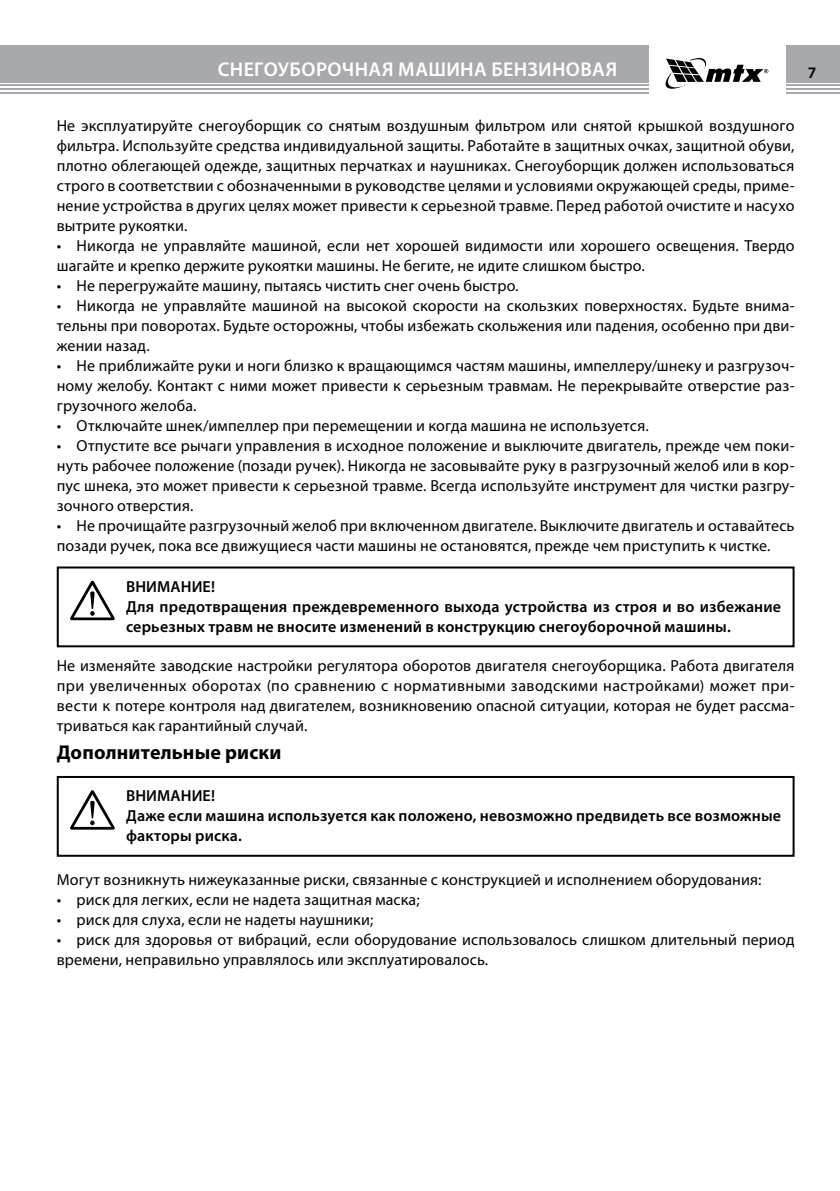
<style>
.page{position:relative;width:840px;height:1191px;background:#fff}
.page>*{position:absolute;margin:0;border:0;box-sizing:border-box;transform-origin:0 0}
.t1{font:600 20px "Myriad Pro";letter-spacing:.015em;color:#fff}
.t2{font:700 20px "Myriad Pro";letter-spacing:.01em;color:#000}
.t3{font:16px/20px "Myriad Pro";letter-spacing:.01em;color:#000;text-align:justify}
.t4{font:600 16px/20px "Myriad Pro";letter-spacing:.01em;color:#000}
</style>
<div class="page">
<div style="left:785px;top:45px;width:54px;height:37px;background:#a7a9ac"></div>
<hr style="left:785px;top:84px;width:54px;height:2px;background:#a7a9ac">
<hr style="left:785px;top:92px;width:54px;height:2px;background:#a7a9ac">
<hr style="left:785px;top:88px;width:54px;height:2px;background:#a7a9ac">
<div style="left:1px;top:45px;width:647px;height:37px;background:#a7a9ac"></div>
<hr style="left:1px;top:84px;width:647px;height:2px;background:#a7a9ac">
<hr style="left:1px;top:92px;width:647px;height:2px;background:#a7a9ac">
<hr style="left:1px;top:88px;width:647px;height:2px;background:#a7a9ac">
<svg style="left:665px;top:58px;width:102px;height:31px"></svg>
<svg style="left:70px;top:581px;width:45px;height:39px"></svg>
<div style="left:57px;top:566px;width:737px;height:81px;border:2px solid #000"></div>
<svg style="left:70px;top:790px;width:45px;height:39px"></svg>
<div style="left:57px;top:776px;width:737px;height:80px;border:2px solid #000"></div>
<p class="t1" style="left:218px;top:56px;width:401px">СНЕГОУБОРОЧНАЯ МАШИНА БЕНЗИНОВАЯ</p>
<p class="t4" style="left:807px;top:62px;width:10px">7</p>
<p class="t3" style="left:57px;top:115px;width:739px">Не эксплуатируйте снегоуборщик со снятым воздушным фильтром или снятой крышкой воздушного фильтра. Используйте средства индивидуальной защиты. Работайте в защитных очках, защитной обуви, плотно облегающей одежде, защитных перчатках и наушниках. Снегоуборщик должен использоваться строго в соответствии с обозначенными в руководстве целями и условиями окружающей среды, приме&shy;нение устройства в других целях может привести к серьезной травме. Перед работой очистите и насухо вытрите рукоятки.</p>
<p class="t3" style="left:57px;top:235px;width:739px">• Никогда не управляйте машиной, если нет хорошей видимости или хорошего освещения. Твердо шагайте и крепко держите рукоятки машины. Не бегите, не идите слишком быстро.</p>
<p class="t3" style="left:57px;top:275px;width:463px">• Не перегружайте машину, пытаясь чистить снег очень быстро.</p>
<p class="t3" style="left:57px;top:295px;width:739px">• Никогда не управляйте машиной на высокой скорости на скользких поверхностях. Будьте внима&shy;тельны при поворотах. Будьте осторожны, чтобы избежать скольжения или падения, особенно при дви&shy;жении назад.</p>
<p class="t3" style="left:57px;top:355px;width:739px">• Не приближайте руки и ноги близко к вращающимся частям машины, импеллеру/шнеку и разгрузоч&shy;ному желобу. Контакт с ними может привести к серьезным травмам. Не перекрывайте отверстие раз&shy;грузочного желоба.</p>
<p class="t3" style="left:57px;top:415px;width:593px">• Отключайте шнек/импеллер при перемещении и когда машина не используется.</p>
<p class="t3" style="left:57px;top:435px;width:739px">• Отпустите все рычаги управления в исходное положение и выключите двигатель, прежде чем поки&shy;нуть рабочее положение (позади ручек). Никогда не засовывайте руку в разгрузочный желоб или в кор&shy;пус шнека, это может привести к серьезной травме. Всегда используйте инструмент для чистки разгру&shy;зочного отверстия.</p>
<p class="t3" style="left:57px;top:515px;width:739px">• Не прочищайте разгрузочный желоб при включенном двигателе. Выключите двигатель и оставайтесь позади ручек, пока все движущиеся части машины не остановятся, прежде чем приступить к чистке.</p>
<p class="t4" style="left:126px;top:576px;width:656px">ВНИМАНИЕ!<br>Для предотвращения преждевременного выхода устройства из строя и во избежание серьезных травм не вносите изменений в конструкцию снегоуборочной машины.</p>
<p class="t3" style="left:57px;top:655px;width:739px">Не изменяйте заводские настройки регулятора оборотов двигателя снегоуборщика. Работа двигателя при увеличенных оборотах (по сравнению с нормативными заводскими настройками) может при&shy;вести к потере контроля над двигателем, возникновению опасной ситуации, которая не будет рассма&shy;триваться как гарантийный случай.</p>
<p class="t2" style="left:57px;top:739px;width:226px">Дополнительные риски</p>
<p class="t4" style="left:126px;top:785px;width:656px">ВНИМАНИЕ!<br>Даже если машина используется как положено, невозможно предвидеть все возможные факторы риска.</p>
<p class="t3" style="left:57px;top:869px;width:705px">Могут возникнуть нижеуказанные риски, связанные с конструкцией и исполнением оборудования:</p>
<p class="t3" style="left:57px;top:889px;width:364px">• риск для легких, если не надета защитная маска;</p>
<p class="t3" style="left:57px;top:909px;width:318px">• риск для слуха, если не надеты наушники;</p>
<p class="t3" style="left:57px;top:929px;width:739px">• риск для здоровья от вибраций, если оборудование использовалось слишком длительный период времени, неправильно управлялось или эксплуатировалось.</p>
</div>
